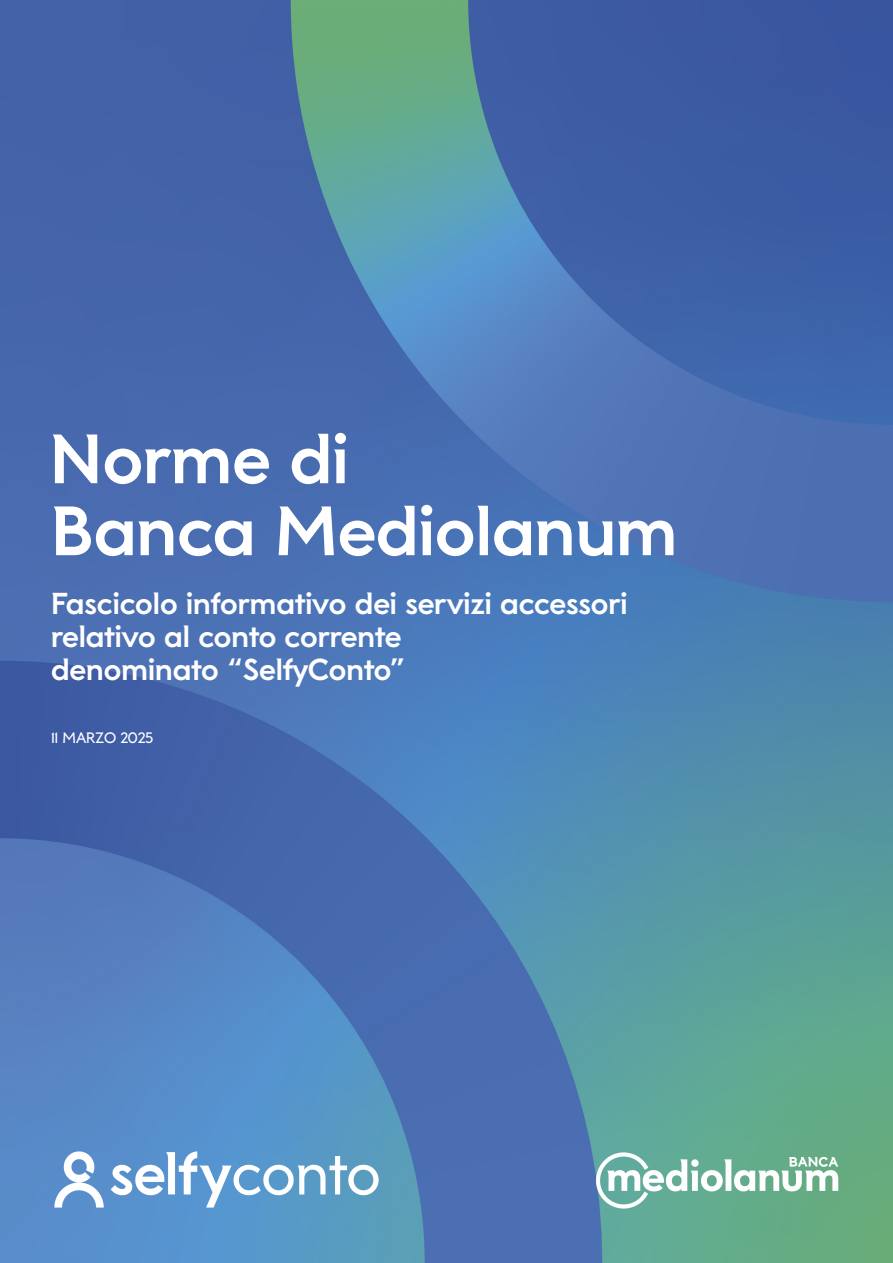
<style>
.page{position:relative;width:893px;height:1263px;background:#fff}
.page>*{position:absolute;margin:0;border:0;box-sizing:border-box;transform-origin:0 0}
.t1{font:69px/72px "Mediolanum Semi serif Headline Bold";color:#fff}
.t2{font:30px/33px "Mediolanum Semi serif Headline Bold";color:#fff}
.t3{font:15px "Mediolanum Semi serif Headline Regular";color:#fff}
</style>
<div class="page">
<img style="left:0;top:0;width:893px;height:1263px">
<img style="left:47px;top:1148px;width:339px;height:63px">
<img style="left:590px;top:1149px;width:252px;height:63px">
<h1 class="t1" style="left:51px;top:423px;width:628px">Norme di<br>Banca Mediolanum</h1>
<p class="t2" style="left:51px;top:587px;width:578px">Fascicolo informativo dei servizi accessori relativo al conto corrente<br>denominato “SelfyConto”</p>
<p class="t3" style="left:51px;top:729px;width:104px">11 MARZO 2025</p>
</div>
